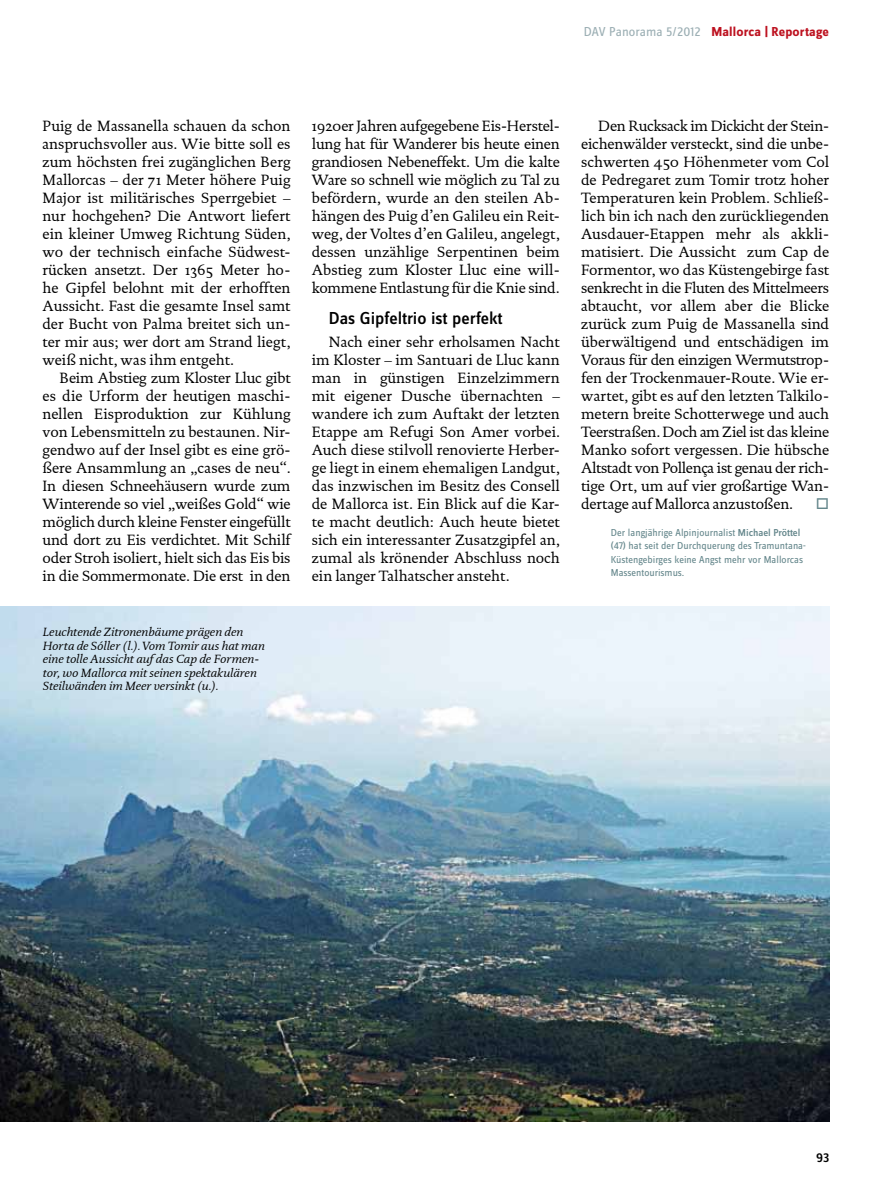
<style>
.page{position:relative;width:893px;height:1191px;background:#fff}
.page>*{position:absolute;margin:0;border:0;box-sizing:border-box;transform-origin:0 0}
.t1{font:500 18px "Zine Sans Dis";color:#000}
.t2{font:15px/18px "DTL Documenta ST";letter-spacing:-.005em;color:#000;text-align:justify}
.t3{font:700 13.5px "Zine Sans Dis";letter-spacing:.015em;color:#bd1220}
.t4{font:500 13.5px "Zine Sans Dis";color:#000}
.t5{font:italic 12px/13.5px "DTL Documenta ST";color:#000}
.t6{font:10.5px/13.5px "Zine Sans Dis";color:#65878c}
.s1{font-weight:400;color:#9cafb4}
.s2{font-weight:500}
</style>
<div class="page">
<img style="left:0;top:606px;width:829px;height:515px">
<p class="t3" style="left:584px;top:25px;width:247px"><span class="s1">DAV Panorama 5/2012</span> Mallorca | Reportage</p>
<p class="t2" style="left:43px;top:117px;width:250px">Puig de Massanella schauen da schon anspruchsvoller aus. Wie bitte soll es zum höchsten frei zugänglichen Berg Mallorcas – der 71 Meter höhere Puig Major ist militärisches Sperrgebiet – nur hochgehen? Die Antwort liefert ein kleiner Umweg Richtung Süden, wo der technisch einfache Südwest&shy;rücken ansetzt. Der 1365 Meter ho&shy;he Gipfel belohnt mit der erhofften Aussicht. Fast die gesamte Insel samt der Bucht von Palma breitet sich un&shy;ter mir aus; wer dort am Strand liegt, weiß nicht, was ihm entgeht.</p>
<p class="t2" style="left:43px;top:369px;width:250px;text-indent:17px">Beim Abstieg zum Kloster Lluc gibt es die Urform der heutigen maschi&shy;nellen Eisproduktion zur Kühlung von Lebensmitteln zu bestaunen. Nir&shy;gendwo auf der Insel gibt es eine grö&shy;ßere Ansammlung an „cases de neu“.<br>In diesen Schneehäusern wurde zum Winterende so viel „weißes Gold“ wie möglich durch kleine Fenster eingefüllt und dort zu Eis verdichtet. Mit Schilf oder Stroh isoliert, hielt sich das Eis bis in die Sommermonate. Die erst in den</p>
<p class="t5" style="left:43px;top:625px;width:223px">Leuchtende Zitronenbäume prägen den Horta de Sóller (l.). Vom Tomir aus hat man eine tolle Aussicht auf das Cap de Formen&shy;tor, wo Mallorca mit seinen spektakulären Steilwänden im Meer versinkt (u.).</p>
<p class="t2" style="left:312px;top:117px;width:250px">1920er Jahren aufgegebene Eis-Herstel&shy;lung hat für Wanderer bis heute einen grandiosen Nebeneffekt. Um die kalte Ware so schnell wie möglich zu Tal zu befördern, wurde an den steilen Ab&shy;hängen des Puig d’en Galileu ein Reit&shy;weg, der Voltes d’en Galileu, angelegt, dessen unzählige Serpentinen beim Abstieg zum Kloster Lluc eine will&shy;kommene Entlastung für die Knie sind.</p>
<p class="t1" style="left:329px;top:309px;width:175px">Das Gipfeltrio ist perfekt</p>
<p class="t2" style="left:312px;top:333px;width:250px;text-indent:17px">Nach einer sehr erholsamen Nacht im Kloster – im Santuari de Lluc kann man in günstigen Einzelzimmern mit eigener Dusche übernachten – wandere ich zum Auftakt der letzten Etappe am Refugi Son Amer vorbei.<br>Auch diese stilvoll renovierte Herber&shy;ge liegt in einem ehemaligen Landgut, das inzwischen im Besitz des Consell de Mallorca ist. Ein Blick auf die Kar&shy;te macht deutlich: Auch heute bietet sich ein interessanter Zusatzgipfel an, zumal als krönender Abschluss noch ein langer Talhatscher ansteht.</p>
<p class="t2" style="left:581px;top:117px;width:250px;text-indent:17px">Den Rucksack im Dickicht der Stein&shy;eichenwälder versteckt, sind die unbe&shy;schwerten 450 Höhenmeter vom Col de Pedregaret zum Tomir trotz hoher Temperaturen kein Problem. Schließ&shy;lich bin ich nach den zurückliegenden Ausdauer-Etappen mehr als akkli&shy;matisiert. Die Aussicht zum Cap de Formentor, wo das Küstengebirge fast senkrecht in die Fluten des Mittelmeers abtaucht, vor allem aber die Blicke zurück zum Puig de Massanella sind überwältigend und entschädigen im Voraus für den einzigen Wermutstrop&shy;fen der Trockenmauer-Route. Wie er&shy;wartet, gibt es auf den letzten Talkilo&shy;metern breite Schotterwege und auch Teerstraßen. Doch am Ziel ist das kleine Manko sofort vergessen. Die hübsche Altstadt von Pollença ist genau der rich&shy;tige Ort, um auf vier großartige Wan&shy;dertage auf Mallorca anzustoßen.</p>
<p class="t6" style="left:611px;top:526px;width:196px">Der langjährige Alpinjournalist <span class="s2">Michael Pröttel </span>(47) hat seit der Durchquerung des Tramuntana-Küstengebirges keine Angst mehr vor Mallorcas Massentourismus.</p>
<p class="t4" style="left:816px;top:1150px;width:15px">93</p>
</div>
